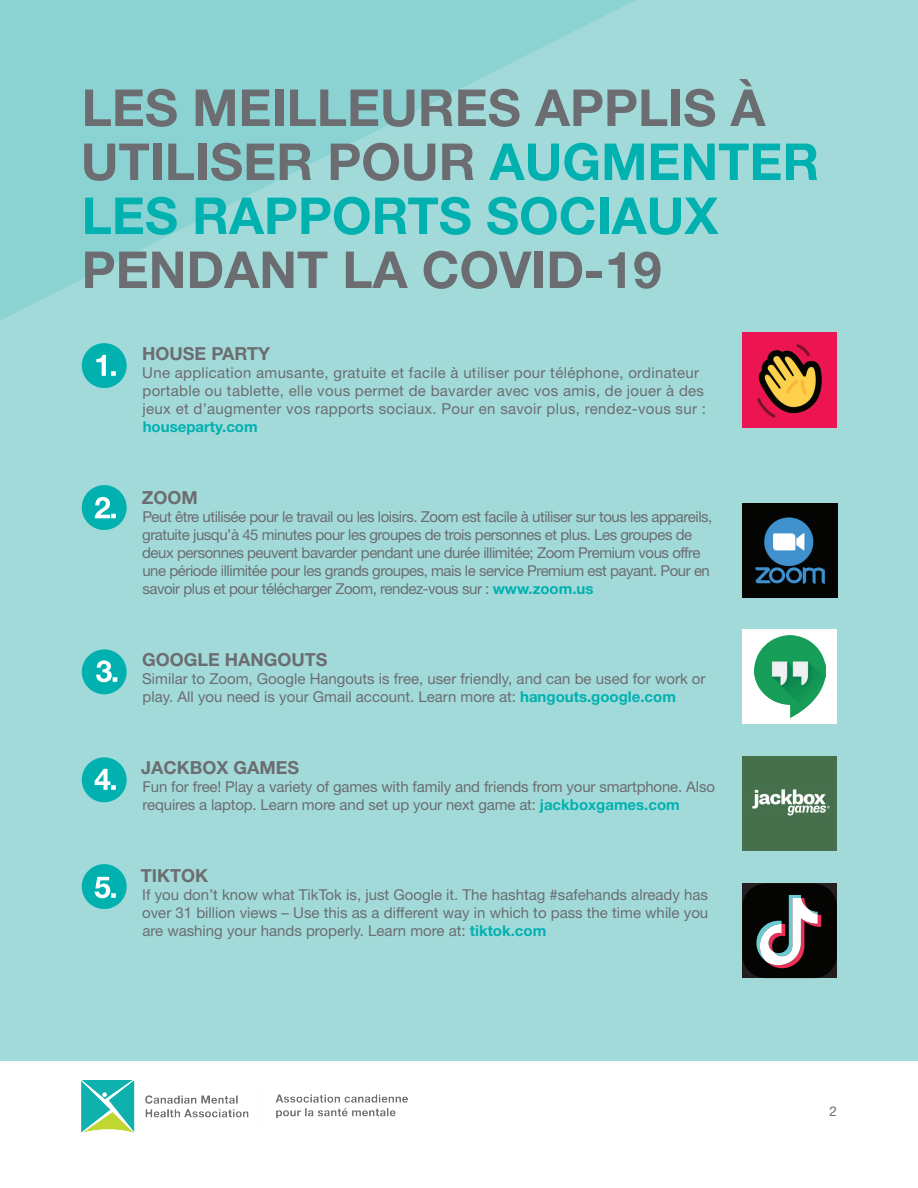
<style>
.page{position:relative;width:918px;height:1188px;background:#fff}
.page>*{position:absolute;margin:0;border:0;box-sizing:border-box;transform-origin:0 0}
.t1{font:700 51px/54px "Helvetica Neue LT Std";color:#6c6d70}
.t2{font:700 18px "Helvetica Neue LT Std";color:#6c6d70}
.t3{font:15px/18px "Helvetica Neue LT Std";letter-spacing:-.01em;color:#6c6d70}
.t4{font:15px/18px "Helvetica Neue LT Std";letter-spacing:-.03em;color:#6c6d70}
.t5{font:15px/18px "Helvetica Neue LT Std";letter-spacing:.02em;color:#6c6d70}
.t6{font:700 15px "Helvetica Neue LT Std";color:#00b1b0}
.t7{font:13.5px "Helvetica Neue LT Std";color:#6c6d70}
.s1{color:#00b1b0}
.s2{font-weight:700;color:#00b1b0}
</style>
<div class="page">
<div style="left:0;top:0;width:918px;height:1060px;background:#a2dada"></div>
<img style="left:81px;top:1081px;width:327px;height:52px">
<svg style="left:0;top:0;width:635px;height:320px;fill:#8bd2d3"></svg>
<div style="left:82px;top:485px;width:45px;height:45px;background:#00b1b0;border-radius:50%"></div>
<div style="left:82px;top:649px;width:45px;height:45px;background:#00b1b0;border-radius:50%"></div>
<div style="left:82px;top:757px;width:45px;height:45px;background:#00b1b0;border-radius:50%"></div>
<div style="left:82px;top:864px;width:45px;height:45px;background:#00b1b0;border-radius:50%"></div>
<svg style="left:95px;top:497px;width:21px;height:21px"></svg>
<svg style="left:96px;top:660px;width:21px;height:22px"></svg>
<svg style="left:95px;top:769px;width:21px;height:21px"></svg>
<img style="left:742px;top:333px;width:95px;height:94px">
<img style="left:743px;top:503px;width:94px;height:95px">
<div style="left:742px;top:630px;width:95px;height:94px;background:#fff"></div>
<img style="left:754px;top:636px;width:71px;height:82px">
<div style="left:742px;top:756px;width:95px;height:94px;background:#466f4c"></div>
<img style="left:752px;top:790px;width:78px;height:26px">
<div style="left:742px;top:884px;width:95px;height:94px;background:#231f20"></div>
<div style="left:742px;top:884px;width:95px;height:94px;background:#040503;border-radius:23px"></div>
<svg style="left:756px;top:895px;width:65px;height:74px"></svg>
<svg style="left:95px;top:877px;width:21px;height:21px"></svg>
<div style="left:82px;top:343px;width:45px;height:45px;background:#00b1b0;border-radius:50%"></div>
<svg style="left:96px;top:355px;width:20px;height:21px"></svg>
<h1 class="t1" style="left:81px;top:80px;width:740px">LES MEILLEURES APPLIS À<br>UTILISER POUR <span class="s1">AUGMENTER<br>LES RAPPORTS SOCIAUX</span></h1>
<h1 class="t1" style="left:82px;top:242px;width:581px">PENDANT LA COVID-19</h1>
<p class="t2" style="left:142px;top:342px;width:129px">HOUSE PARTY</p>
<p class="t5" style="left:142px;top:363px;width:565px">Une application amusante, gratuite et facile à utiliser pour téléphone, ordinateur portable ou tablette, elle vous permet de bavarder avec vos amis, de jouer à des jeux et d’augmenter vos rapports sociaux. Pour en savoir plus, rendez-vous sur :</p>
<p class="t6" style="left:143px;top:417px;width:117px">houseparty.com</p>
<p class="t2" style="left:142px;top:486px;width:57px">ZOOM</p>
<p class="t4" style="left:142px;top:507px;width:572px">Peut être utilisée pour le travail ou les loisirs. Zoom est facile à utiliser sur tous les appareils, gratuite jusqu’à 45 minutes pour les groupes de trois personnes et plus. Les groupes de deux personnes peuvent bavarder pendant une durée illimitée; Zoom Premium vous offre une période illimitée pour les grands groupes, mais le service Premium est payant. Pour en savoir plus et pour télécharger Zoom, rendez-vous sur : <span class="s2">www.zoom.us</span></p>
<p class="t2" style="left:142px;top:648px;width:187px">GOOGLE HANGOUTS</p>
<p class="t3" style="left:142px;top:669px;width:565px">Similar to Zoom, Google Hangouts is free, user friendly, and can be used for work or play. All you need is your Gmail account. Learn more at: <span class="s2">hangouts.google.com</span></p>
<p class="t2" style="left:141px;top:756px;width:160px">JACKBOX GAMES</p>
<p class="t3" style="left:142px;top:777px;width:574px">Fun for free! Play a variety of games with family and friends from your smartphone. Also requires a laptop. Learn more and set up your next game at: <span class="s2">jackboxgames.com</span></p>
<p class="t2" style="left:141px;top:864px;width:69px">TIKTOK</p>
<p class="t3" style="left:142px;top:885px;width:568px;text-align:justify">If you don’t know what TikTok is, just Google it. The hashtag #safehands already has over 31 billion views – Use this as a different way in which to pass the time while you are washing your hands properly. Learn more at: <span class="s2">tiktok.com</span></p>
<p class="t7" style="left:829px;top:1103px;width:9px">2</p>
</div>
